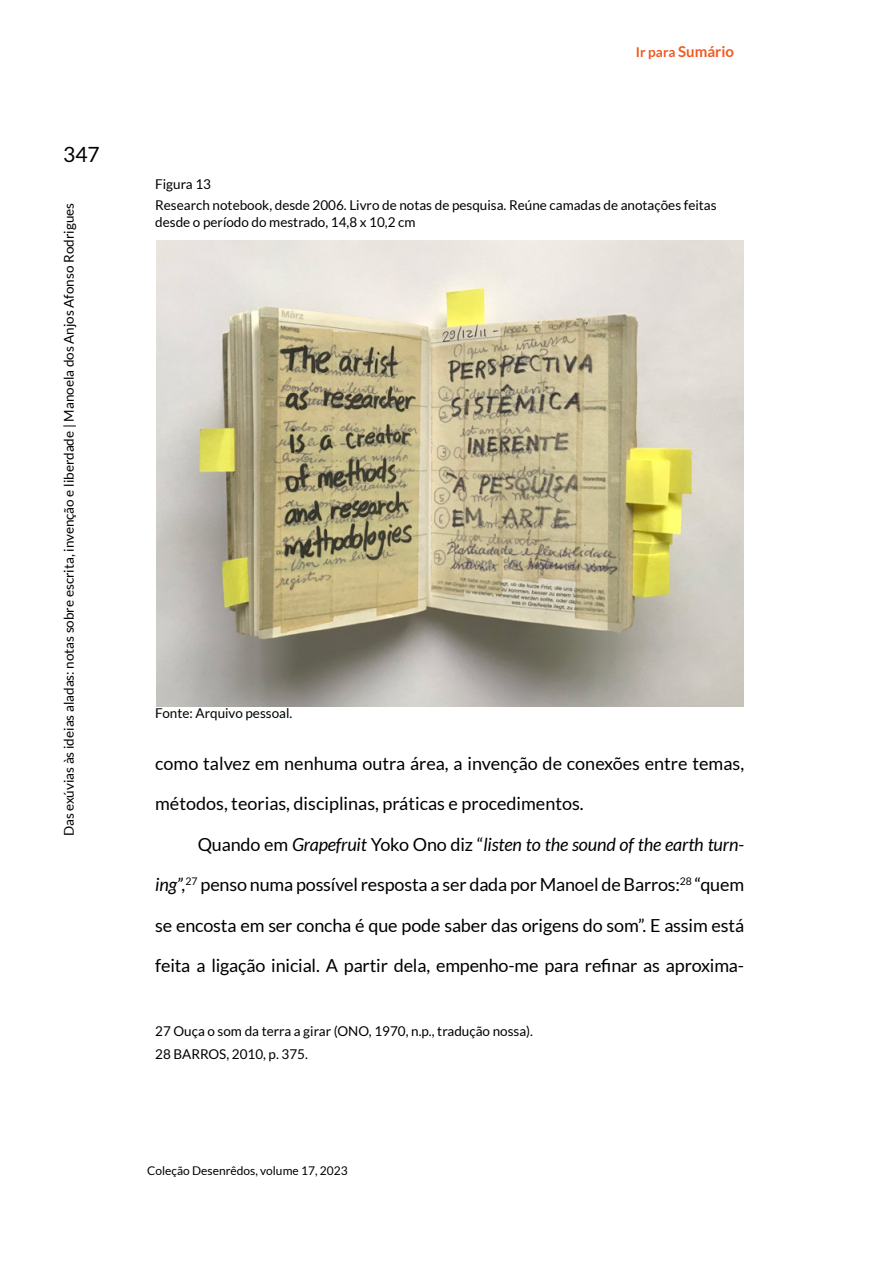
<style>
.page{position:relative;width:893px;height:1263px;background:#fff}
.page>*{position:absolute;margin:0;border:0;box-sizing:border-box;transform-origin:0 0}
.t1{font:21px "Lato";color:#000}
.t2{font:18px "Lato";letter-spacing:-.01em;color:#000}
.t3{font:italic 18px "Lato";letter-spacing:-.01em;color:#000}
.t4{font:700 15px "Lato";color:#f15922}
.t5{font:13.5px/21px "Lato";color:#000}
.t6{font:12px "Lato";color:#000}
.s1{font-size:13.5px}
.s2{font-style:normal}
.s3{font-style:italic}
</style>
<div class="page">
<img style="left:156px;top:240px;width:587px;height:467px">
<h1 class="t1" style="left:63px;top:143px;width:38px">347</h1>
<p class="t5" style="left:58px;top:836px;width:635px;rotate:-90deg">Das exúvias às ideias aladas: notas sobre escrita, invenção e liberdade | Manoela dos Anjos Afonso Rodrigues</p>
<p class="t4" style="left:636px;top:43px;width:100px"><span class="s1">Ir para</span> Sumário</p>
<p class="t5" style="left:155px;top:174px;width:563px">Figura 13<br>Research notebook, desde 2006. Livro de notas de pesquisa. Reúne camadas de anotações feitas</p>
<p class="t5" style="left:155px;top:211px;width:262px">desde o período do mestrado, 14,8 x 10,2 cm</p>
<p class="t5" style="left:155px;top:703px;width:139px">Fonte: Arquivo pessoal.</p>
<h2 class="t2" style="left:155px;top:753px;width:590px">como talvez em nenhuma outra área, a invenção de conexões entre temas,</h2>
<h2 class="t2" style="left:155px;top:793px;width:430px">métodos, teorias, disciplinas, práticas e procedimentos.</h2>
<h2 class="t3" style="left:198px;top:834px;width:548px"><span class="s2">Quando em</span> Grapefruit <span class="s2">Yoko Ono diz “</span>listen to the sound of the earth turn-</h2>
<h2 class="t2" style="left:155px;top:874px;width:590px"><span class="s3">ing”,</span><sup>27</sup> penso numa possível resposta a ser dada por Manoel de Barros:<sup>28</sup> “quem</h2>
<h2 class="t2" style="left:155px;top:915px;width:590px">se encosta em ser concha é que pode saber das origens do som”. E assim está</h2>
<h2 class="t2" style="left:155px;top:955px;width:590px">feita a ligação inicial. A partir dela, empenho-me para refinar as aproxima-</h2>
<p class="t5" style="left:155px;top:1020px;width:379px;line-height:22.5px">27 Ouça o som da terra a girar (ONO, 1970, n.p., tradução nossa).<br>28 BARROS, 2010, p. 375.</p>
<p class="t6" style="left:147px;top:1164px;width:202px">Coleção Desenrêdos, volume 17, 2023</p>
</div>
